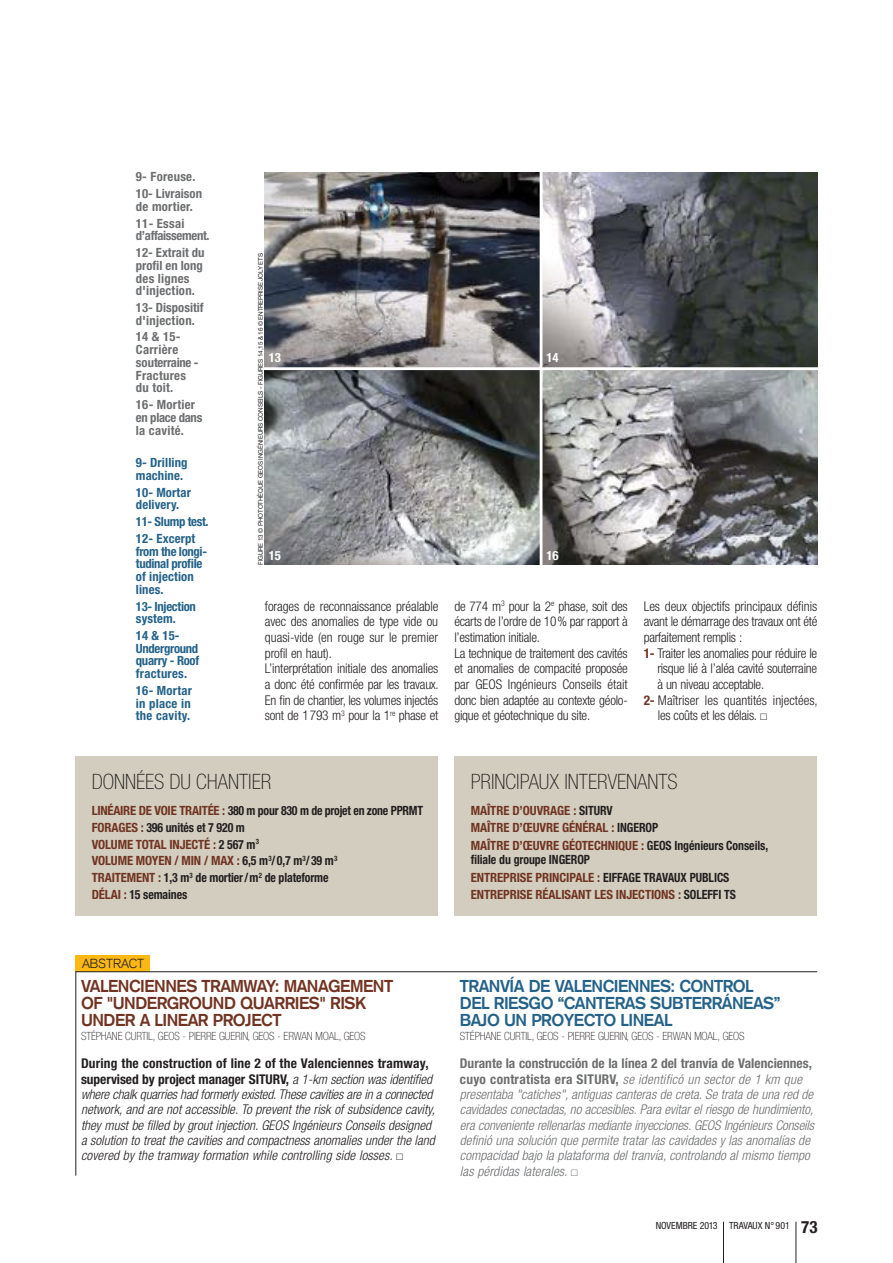
<style>
.page{position:relative;width:893px;height:1263px;background:#fff}
.page>*{position:absolute;margin:0;border:0;box-sizing:border-box;transform-origin:0 0}
.t1{font:100 condensed 21.15px "Helvetica Neue";color:#231f20}
.t2{font:700 16.95px/17px "Akzidenz Grotesk";letter-spacing:-.03em;color:#246289}
.t3{font:700 16.95px/17px "Akzidenz Grotesk";letter-spacing:-.03em;color:#723422}
.t4{font:300 condensed 13.5px/15.6px "Helvetica Neue";letter-spacing:-.02em;color:#231f20}
.t5{font:italic 300 condensed 13.5px/15.3px "Helvetica Neue";color:#6d6e70}
.t6{font:italic 300 condensed 13.5px/15.3px "Helvetica Neue";color:#231f20}
.t7{font:300 condensed 13.5px "Helvetica Neue";color:#231f20}
.t8{font:300 12.9px "Akzidenz Grotesk";color:#231f20}
.t9{font:700 condensed 12.75px/17.4px "Helvetica Neue";letter-spacing:-.005em;color:#723422}
.t10{font:700 condensed 12.75px/16.8px "Helvetica Neue";letter-spacing:-.01em;color:#231f20;scale:.93 1}
.t11{font:700 condensed 12.75px/12.8px "Helvetica Neue";letter-spacing:-.025em;color:#246289}
.t12{font:700 condensed 12.75px/12.8px "Helvetica Neue";letter-spacing:.02em;color:#6d6e70}
.t13{font:700 condensed 12.75px/12.8px "Helvetica Neue";letter-spacing:.01em;color:#246289}
.t14{font:700 condensed 12.75px/16.8px "Helvetica Neue";color:#6d6e70}
.t15{font:700 condensed 12.75px/16.8px "Helvetica Neue";letter-spacing:-.025em;color:#6d6e70}
.t16{font:700 condensed 12.75px "Helvetica Neue";letter-spacing:-.02em;color:#fff}
.t17{font:100 condensed 11.25px "Helvetica Neue";letter-spacing:-.01em;color:#231f20}
.t18{font:condensed 9.9px "Helvetica Neue";letter-spacing:-.005em;color:#231f20}
.t19{font:6.3px "Helvetica Neue";letter-spacing:-.02em;color:#231f20}
.s1{font-weight:700;color:#723422}
.s2{font-family:"European Pi Three";font-weight:400;font-stretch:normal;font-size:8.55px}
.s3{color:#723422}
.s4{color:#231f20}
.s5{font-weight:700;font-style:normal}
.s6{font-family:"European Pi Three";font-weight:400;font-style:normal;font-stretch:normal;font-size:8.55px}
.s7{font-weight:700;font-size:16.95px}
</style>
<div class="page">
<hr style="left:723px;top:1222px;width:1px;height:41px;background:#231f20">
<hr style="left:796px;top:1222px;width:1px;height:41px;background:#231f20">
<div style="left:75px;top:756px;width:363px;height:160px;background:#d2cdbe"></div>
<div style="left:454px;top:756px;width:363px;height:160px;background:#d2cdbe"></div>
<div style="left:75px;top:955px;width:75px;height:16px;background:#fdb813"></div>
<hr style="left:75px;top:971px;width:742px;height:1px;background:#231f20">
<hr style="left:75px;top:972px;width:1px;height:204px;background:#231f20">
<img style="left:265px;top:172px;width:275px;height:195px">
<svg style="left:542px;top:172px;width:275px;height:195px;background:#656769"></svg>
<svg style="left:265px;top:370px;width:275px;height:195px;background:#7f8183"></svg>
<svg style="left:542px;top:370px;width:275px;height:195px;background:#878788"></svg>
<p class="t14" style="left:136px;top:170px;width:68px">9- Foreuse.<br>10- Livraison</p>
<p class="t12" style="left:136px;top:199px;width:58px;line-height:16.8px">de mortier.<br>11- Essai</p>
<p class="t15" style="left:136px;top:228px;width:75px">d’affaissement.<br>12- Extrait du</p>
<p class="t12" style="left:136px;top:260px;width:68px">profil en long des lignes d'injection.</p>
<p class="t14" style="left:136px;top:302px;width:69px;line-height:12.8px">13- Dispositif d'injection.</p>
<p class="t12" style="left:136px;top:332px;width:64px">14 &amp; 15-<br>Carrière souterraine -<br>Fractures du toit.</p>
<p class="t12" style="left:136px;top:399px;width:68px">16- Mortier en place dans la cavité.</p>
<p class="t13" style="left:136px;top:457px;width:53px">9- Drilling machine.</p>
<p class="t13" style="left:136px;top:487px;width:57px">10- Mortar delivery.</p>
<p class="t11" style="left:136px;top:514px;width:74px;line-height:16.8px">11- Slump test.<br>12- Excerpt</p>
<p class="t11" style="left:136px;top:546px;width:73px">from the longi&shy;tudinal profile of injection lines.</p>
<p class="t11" style="left:136px;top:601px;width:61px">13- Injection system.</p>
<p class="t11" style="left:136px;top:630px;width:65px">14 &amp; 15-<br>Underground quarry - Roof fractures.</p>
<p class="t13" style="left:136px;top:685px;width:58px;text-align:justify">16- Mortar in place in the cavity.</p>
<p class="t19" style="left:258px;top:565px;width:313px;rotate:-90deg">FIGURE 13 © PHOTOTHÈQUE GEOS INGÉNIEURS CONSEILS - FIGURES 14,15 &amp; 16 © ENTREPRISE JOLY ETS</p>
<p class="t16" style="left:269px;top:353px;width:13px">13</p>
<p class="t16" style="left:269px;top:551px;width:13px">15</p>
<p class="t4" style="left:265px;top:599px;width:175px">forages de reconnaissance préalable avec des anomalies de type vide ou quasi-vide (en rouge sur le premier profil en haut).<br>L’interprétation initiale des anomalies a donc été confirmée par les travaux.<br>En fin de chantier, les volumes injectés sont de 1 793 m <sup>3</sup> pour la 1<sup>re</sup> phase et</p>
<p class="t16" style="left:546px;top:353px;width:13px">14</p>
<p class="t16" style="left:546px;top:551px;width:13px">16</p>
<p class="t4" style="left:454px;top:599px;width:175px">de 774 m <sup>3</sup> pour la 2 <sup>e</sup> phase, soit des écarts de l’ordre de 10 % par rapport à l’estimation initiale.<br>La technique de traitement des cavités et anomalies de compacité proposée par GEOS Ingénieurs Conseils était donc bien adaptée au contexte géolo&shy;gique et géotechnique du site.</p>
<p class="t4" style="left:644px;top:599px;width:175px">Les deux objectifs principaux définis</p>
<p class="t4" style="left:644px;top:615px;width:175px">avant le démarrage des travaux ont été</p>
<p class="t4" style="left:644px;top:631px;width:100px">parfaitement remplis :</p>
<p class="t4" style="left:644px;top:646px;width:175px"><span class="s1">1-</span> Traiter les anomalies pour réduire le</p>
<p class="t4" style="left:657px;top:662px;width:161px">risque lié à l’aléa cavité souterraine</p>
<p class="t4" style="left:657px;top:678px;width:108px">à un niveau acceptable.</p>
<p class="t7" style="left:644px;top:695px;width:175px"><span class="s1">2-</span> Maîtriser les quantités injectées,</p>
<p class="t4" style="left:658px;top:709px;width:111px">les coûts et les délais. <span class="s2">-</span></p>
<h1 class="t1" style="left:92px;top:774px;width:181px">DONNÉES DU CHANTIER</h1>
<p class="t10" style="left:92px;top:803px;width:358px"><span class="s3">LINÉAIRE DE VOIE TRAITÉE :</span> 380 m pour 830 m de projet en zone PPRMT <span class="s3">FORAGES :</span> 396 unités et 7 920 m<br><span class="s3">VOLUME TOTAL INJECTÉ :</span> 2 567 m <sup>3<br></sup><span class="s3">VOLUME MOYEN / MIN / MAX :</span> 6,5 m <sup>3</sup>/ 0,7 m <sup>3</sup>/ 39 m <sup>3<br></sup><span class="s3">TRAITEMENT :</span> 1,3 m <sup>3</sup> de mortier / m <sup>2</sup> de plateforme<br><span class="s3">DÉLAI :</span> 15 semaines</p>
<h1 class="t1" style="left:471px;top:774px;width:208px">PRINCIPAUX INTERVENANTS</h1>
<p class="t9" style="left:471px;top:803px;width:299px">MAÎTRE D’OUVRAGE : <span class="s4">SITURV<br></span>MAÎTRE D’ŒUVRE GÉNÉRAL : <span class="s4">INGEROP<br></span>MAÎTRE D’ŒUVRE GÉOTECHNIQUE : <span class="s4">GEOS Ingénieurs Conseils,</span></p>
<p class="t9" style="left:471px;top:852px;width:267px"><span class="s4">filiale du groupe INGEROP<br></span>ENTREPRISE PRINCIPALE : <span class="s4">EIFFAGE TRAVAUX PUBLICS<br></span>ENTREPRISE RÉALISANT LES INJECTIONS : <span class="s4">SOLEFFI TS</span></p>
<p class="t8" style="left:82px;top:959px;width:64px">ABSTRACT</p>
<p class="t3" style="left:81px;top:979px;width:314px">VALENCIENNES TRAMWAY: MANAGEMENT<br>OF "UNDERGROUND QUARRIES" RISK<br>UNDER A LINEAR PROJECT</p>
<p class="t17" style="left:81px;top:1032px;width:286px">STÉPHANE CURTIL, GEOS - PIERRE GUERIN, GEOS - ERWAN MOAL, GEOS</p>
<p class="t6" style="left:81px;top:1057px;width:355px"><span class="s5">During the construction of line 2 of the Valenciennes tramway, supervised by project manager SITURV,</span> a 1-km section was identified where chalk quarries had formerly existed. These cavities are in a connected network, and are not accessible. To prevent the risk of subsidence cavity, they must be filled by grout injection. GEOS Ingénieurs Conseils designed a solution to treat the cavities and compactness anomalies under the land covered by the tramway formation while controlling side losses. <span class="s6">-</span></p>
<p class="t2" style="left:460px;top:979px;width:322px">TRANVÍA DE VALENCIENNES: CONTROL<br>DEL RIESGO “CANTERAS SUBTERRÁNEAS”<br>BAJO UN PROYECTO LINEAL</p>
<p class="t17" style="left:460px;top:1032px;width:286px">STÉPHANE CURTIL, GEOS - PIERRE GUERIN, GEOS - ERWAN MOAL, GEOS</p>
<p class="t5" style="left:460px;top:1057px;width:356px"><span class="s5">Durante la construcción de la línea 2 del tranvía de Valenciennes, cuyo contratista era SITURV,</span> se identificó un sector de 1 km que presentaba "catiches", antiguas canteras de creta. Se trata de una red de cavidades conectadas, no accesibles. Para evitar el riesgo de hundimiento, era conveniente rellenarlas mediante inyecciones. GEOS Ingénieurs Conseils definió una solución que permite tratar las cavidades y las anomalías de compacidad bajo la plataforma del tranvía, controlando al mismo tiempo las pérdidas laterales. <span class="s6">-</span></p>
<p class="t18" style="left:656px;top:1222px;width:163px">NOVEMBRE 2013 TRAVAUX N° 901 <span class="s7">73</span></p>
</div>
